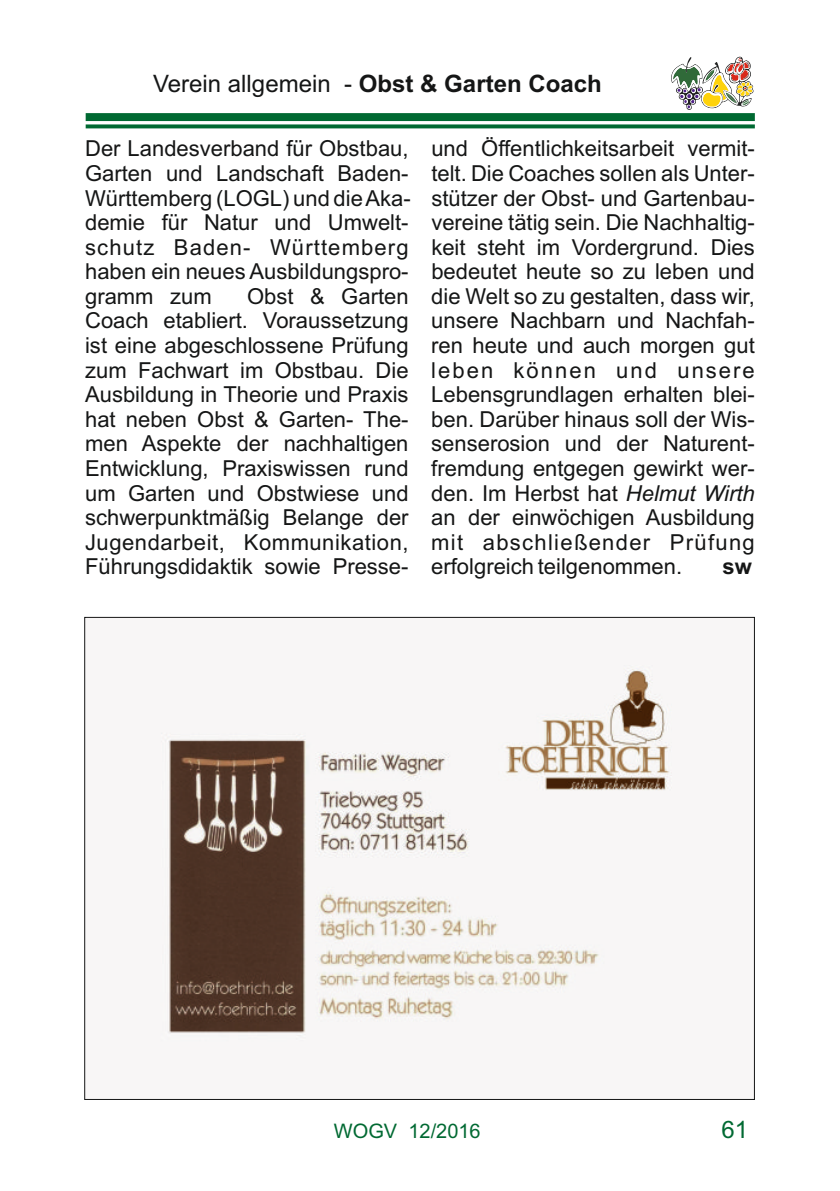
<style>
.page{position:relative;width:840px;height:1191px;background:#fff}
.page>*{position:absolute;margin:0;border:0;box-sizing:border-box;transform-origin:0 0}
.t1{font:24px "Arial";color:#151616}
.t2{font:24px "Arial";color:#006932}
.t3{font:22px/24.6px "Arial";color:#151616;text-align:justify}
.t4{font:700 22px "Arial";color:#151616}
.t5{font:20px "Arial";color:#006932}
.s1{font-weight:700}
.s2{font-style:italic}
</style>
<div class="page">
<div style="left:86px;top:113px;width:668px;height:8px;background:#006932"></div>
<svg style="left:86px;top:124px;width:668px;height:4px;background:#1c7949"></svg>
<svg style="left:671px;top:56px;width:83px;height:54px"></svg>
<img style="left:161px;top:665px;width:511px;height:376px">
<p class="t1" style="left:153px;top:75px;width:450px">Verein allgemein - <span class="s1">Obst &amp; Garten Coach</span></p>
<p class="t3" style="left:85px;top:138px;width:670px">Der Landesverband für Obstbau, und Öffentlichkeitsarbeit vermit-Garten und Landschaft Baden- telt. Die Coaches sollen als Unter-Württemberg (LOGL) und die Aka- stützer der Obst- und Gartenbau&shy;demie für Natur und Umwelt- vereine tätig sein. Die Nachhaltig&shy;schutz Baden- Württemberg keit steht im Vordergrund. Dies haben ein neues Ausbildungspro- bedeutet heute so zu leben und gramm zum</p>
<p class="t3" style="left:85px;top:286px;width:671px;text-indent:162px">Obst &amp; Garten die Welt so zu gestalten, dass wir, Coach etabliert. Voraussetzung unsere Nachbarn und Nachfah&shy;ist eine abgeschlossene Prüfung ren heute und auch morgen gut zum Fachwart im Obstbau. Die leben können und unsere Ausbildung in Theorie und Praxis Lebensgrundlagen erhalten blei&shy;hat neben Obst &amp; Garten- The- ben. Darüber hinaus soll der Wis&shy;men Aspekte der nachhaltigen senserosion und der Naturent-Entwicklung, Praxiswissen rund fremdung entgegen gewirkt wer&shy;um Garten und Obstwiese und den. Im Herbst hat <span class="s2">Helmut Wirth </span>schwerpunktmäßig Belange der an der einwöchigen Ausbildung Jugendarbeit, Kommunikation, mit abschließender Prüfung Führungsdidaktik sowie Presse- erfolgreich teilgenommen.</p>
<p class="t4" style="left:722px;top:558px;width:31px">sw</p>
<p class="t5" style="left:334px;top:1123px;width:148px">WOGV 12/2016</p>
<p class="t2" style="left:721px;top:1120px;width:28px">61</p>
</div>
